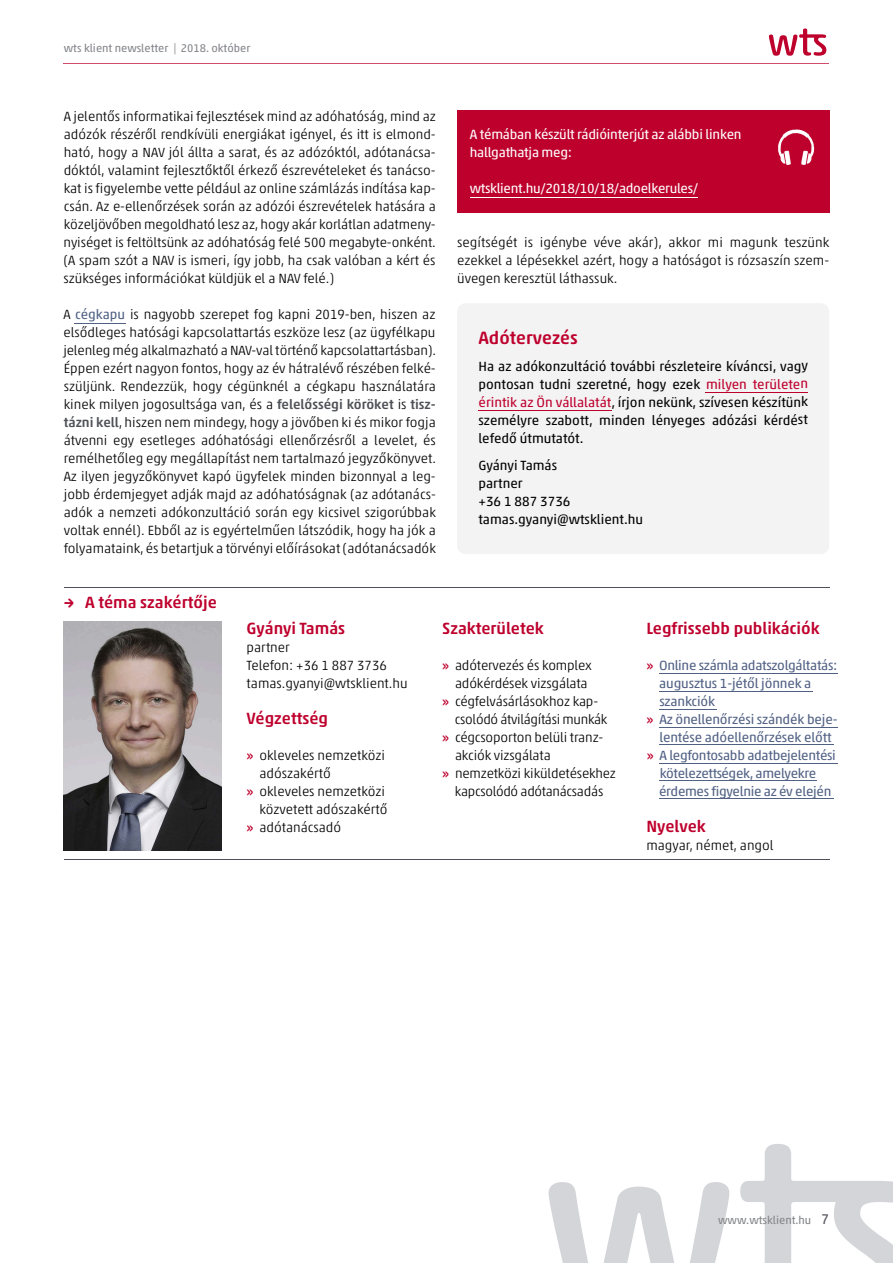
<style>
.page{position:relative;width:893px;height:1263px;background:#fff}
.page>*{position:absolute;margin:0;border:0;box-sizing:border-box;transform-origin:0 0}
.t1{font:500 18px "Akko Rounded Pro";color:#be002d}
.t2{font:500 16.5px "Akko Pro";color:#be002d}
.t3{font:300 13.5px/18px "Akko Pro";color:#000;text-align:justify}
.t4{font:13.5px/18px "Akko Pro";color:#000;text-align:justify}
.t5{font:13.5px "Akko Pro";letter-spacing:-.02em;color:#516184}
.t6{font:13.5px/18px "Akko Pro";letter-spacing:-.015em;color:#fff}
.t7{font:300 13.5px "Akko Pro";letter-spacing:-.02em;color:#000}
.t8{font:11.25px "Akko Pro";color:#838589}
.s1{font-weight:400;color:#516184}
.s2{font-weight:500;color:#4e5157}
.s3{font-family:"Akko Rounded Pro"}
.s4{color:#be002d}
.s5{font-weight:500;color:#be002d}
.s6{font-size:14.25px;color:#4e5157}
</style>
<div class="page">
<svg style="left:769px;top:29px;width:57px;height:27px"></svg>
<hr style="left:64px;top:64px;width:765px;height:1px;background:#d24d6c">
<svg style="left:549px;top:1182px;width:180px;height:81px"></svg>
<svg style="left:740px;top:1144px;width:153px;height:119px"></svg>
<div style="left:457px;top:303px;width:372px;height:251px;background:#f3f3f3;border-radius:9px"></div>
<hr style="left:478px;top:410px;width:134px;height:1px;background:#be002d">
<hr style="left:706px;top:392px;width:102px;height:1px;background:#be002d">
<div style="left:457px;top:111px;width:372px;height:102px;background:#be002d"></div>
<img style="left:778px;top:129px;width:36px;height:36px">
<hr style="left:470px;top:197px;width:227px;height:1px;background:#fff">
<hr style="left:74px;top:323px;width:51px;height:1px;background:#516184">
<img style="left:64px;top:621px;width:157px;height:230px">
<hr style="left:64px;top:587px;width:765px;height:1px;background:#4e5157">
<hr style="left:64px;top:859px;width:765px;height:1px;background:#4e5157">
<hr style="left:659px;top:763px;width:179px;height:1px;background:#516184">
<hr style="left:659px;top:780px;width:157px;height:1px;background:#516184">
<hr style="left:659px;top:798px;width:174px;height:1px;background:#516184">
<hr style="left:659px;top:673px;width:179px;height:1px;background:#516184">
<hr style="left:659px;top:727px;width:179px;height:1px;background:#516184">
<hr style="left:659px;top:691px;width:153px;height:1px;background:#516184">
<hr style="left:659px;top:709px;width:57px;height:1px;background:#516184">
<hr style="left:659px;top:744px;width:174px;height:1px;background:#516184">
<p class="t8" style="left:64px;top:42px;width:188px">wts klient newsletter | 2018. október</p>
<p class="t3" style="left:63px;top:107px;width:374px">A jelentős informatikai fejlesztések mind az adóhatóság, mind az adózók részéről rendkívüli energiákat igényel, és itt is elmond&shy;ható, hogy a NAV jól állta a sarat, és az adózóktól, adótanácsa&shy;dóktól, valamint fejlesztőktől érkező észrevételeket és tanácso&shy;kat is figyelembe vette például az online számlázás indítása kap&shy;csán. Az e-ellenőrzések során az adózói észrevételek hatására a közeljövőben megoldható lesz az, hogy akár korlátlan adatmeny&shy;nyiséget is feltöltsünk az adóhatóság felé 500 megabyte-onként. (A spam szót a NAV is ismeri, így jobb, ha csak valóban a kért és szükséges információkat küldjük el a NAV felé.)</p>
<p class="t3" style="left:63px;top:305px;width:374px">A <span class="s1">cégkapu</span> is nagyobb szerepet fog kapni 2019-ben, hiszen az elsődleges hatósági kapcsolattartás eszköze lesz (az ügyfélkapu jelenleg még alkalmazható a NAV-val történő kapcsolattartásban).<br>Éppen ezért nagyon fontos, hogy az év hátralévő részében felké&shy;szüljünk. Rendezzük, hogy cégünknél a cégkapu használatára kinek milyen jogosultsága van, és a <span class="s2">felelősségi köröket</span> is <span class="s2">tisz&shy;tázni kell</span>, hiszen nem mindegy, hogy a jövőben ki és mikor fogja átvenni egy esetleges adóhatósági ellenőrzésről a levelet, és remélhetőleg egy megállapítást nem tartalmazó jegyzőkönyvet.<br>Az ilyen jegyzőkönyvet kapó ügyfelek minden bizonnyal a leg&shy;jobb érdemjegyet adják majd az adóhatóságnak (az adótanács&shy;adók a nemzeti adókonzultáció során egy kicsivel szigorúbbak voltak ennél). Ebből az is egyértelműen látszódik, hogy ha jók a folyamataink, és betartjuk a törvényi előírásokat (adótanácsadók</p>
<p class="t2" style="left:64px;top:592px;width:155px"><span class="s3">→</span> A téma szakértője</p>
<p class="t6" style="left:470px;top:125px;width:273px">A témában készült rádióinterjút az alábbi linken hallgathatja meg:</p>
<p class="t6" style="left:470px;top:179px;width:230px">wtsklient.hu/2018/10/18/adoelkerules/</p>
<p class="t3" style="left:457px;top:233px;width:374px">segítségét is igénybe véve akár), akkor mi magunk teszünk ezekkel a lépésekkel azért, hogy a hatóságot is rózsaszín szem&shy;üvegen keresztül láthassuk.</p>
<h1 class="t1" style="left:478px;top:326px;width:101px">Adótervezés</h1>
<p class="t4" style="left:478px;top:357px;width:331px">Ha az adókonzultáció további részleteire kíváncsi, vagy pontosan tudni szeretné, hogy ezek <span class="s4">milyen területen érintik az Ön vállalatát</span>, írjon nekünk, szívesen készítünk személyre szabott, minden lényeges adózási kérdést lefedő útmutatót.</p>
<p class="t4" style="left:478px;top:456px;width:166px;text-align:left">Gyányi Tamás<br>partner<br>+36 1 887 3736 tamas.gyanyi@wtsklient.hu</p>
<p class="t2" style="left:247px;top:618px;width:100px">Gyányi Tamás</p>
<p class="t3" style="left:247px;top:638px;width:163px;text-align:left">partner<br>Telefon: +36 1 887 3736 tamas.gyanyi@wtsklient.hu</p>
<p class="t2" style="left:247px;top:708px;width:83px">Végzettség</p>
<p class="t3" style="left:247px;top:746px;width:140px"><span class="s5">»</span> okleveles nemzetközi</p>
<p class="t3" style="left:259px;top:764px;width:73px">adószakértő</p>
<p class="t3" style="left:247px;top:782px;width:140px"><span class="s5">»</span> okleveles nemzetközi</p>
<p class="t3" style="left:259px;top:800px;width:130px">közvetett adószakértő</p>
<p class="t3" style="left:247px;top:818px;width:96px"><span class="s5">»</span> adótanácsadó</p>
<p class="t2" style="left:442px;top:618px;width:103px">Szakterületek</p>
<p class="t3" style="left:442px;top:656px;width:151px"><span class="s5">»</span> adótervezés és komplex</p>
<p class="t3" style="left:455px;top:674px;width:134px">adókérdések vizsgálata</p>
<p class="t3" style="left:442px;top:692px;width:158px"><span class="s5">»</span> cégfelvásárlásokhoz kap-</p>
<p class="t7" style="left:455px;top:711px;width:154px">csolódó átvilágítási munkák</p>
<p class="t3" style="left:442px;top:728px;width:163px"><span class="s5">»</span> cégcsoporton belüli tranz-</p>
<p class="t3" style="left:455px;top:746px;width:97px">akciók vizsgálata</p>
<p class="t3" style="left:442px;top:764px;width:175px"><span class="s5">»</span> nemzetközi kiküldetésekhez</p>
<p class="t7" style="left:455px;top:783px;width:150px">kapcsolódó adótanácsadás</p>
<p class="t2" style="left:646px;top:618px;width:175px">Legfrissebb publikációk</p>
<p class="t5" style="left:646px;top:657px;width:193px"><span class="s5">»</span> Online számla adatszolgáltatás:</p>
<p class="t5" style="left:659px;top:675px;width:154px">augusztus 1-jétől jönnek a</p>
<p class="t5" style="left:659px;top:693px;width:57px">szankciók</p>
<p class="t5" style="left:647px;top:711px;width:192px"><span class="s5">»</span> Az önellenőrzési szándék beje-</p>
<p class="t5" style="left:659px;top:729px;width:174px">lentése adóellenőrzések előtt</p>
<p class="t5" style="left:647px;top:747px;width:191px"><span class="s5">»</span> A legfontosabb adatbejelentési</p>
<p class="t5" style="left:660px;top:765px;width:158px">kötelezettségek, amelyekre</p>
<p class="t5" style="left:659px;top:783px;width:174px">érdemes figyelnie az év elején</p>
<p class="t2" style="left:646px;top:816px;width:61px">Nyelvek</p>
<p class="t3" style="left:646px;top:836px;width:129px">magyar, német, angol</p>
<p class="t8" style="left:718px;top:1213px;width:113px">www.wtsklient.hu <span class="s6">7</span></p>
</div>
